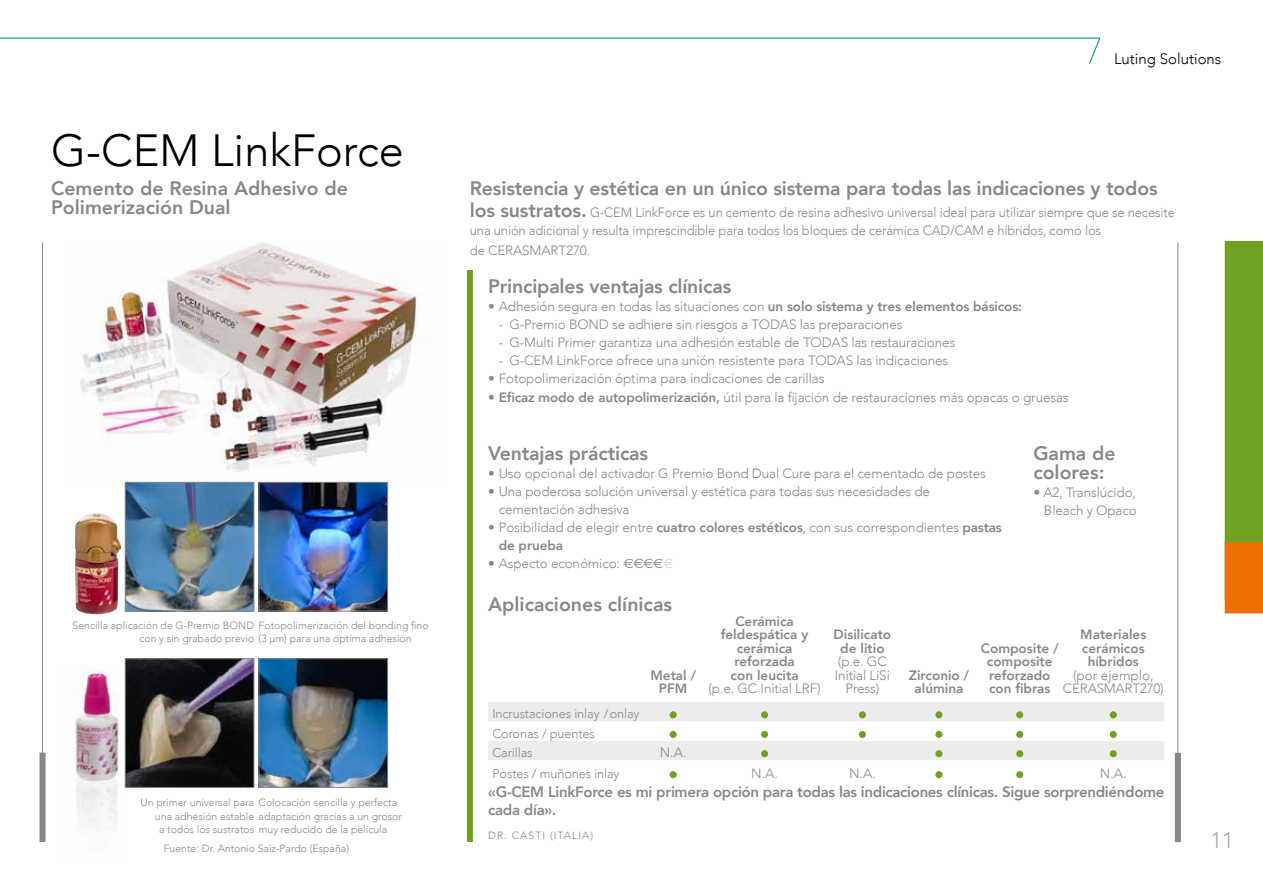
<style>
.page{position:relative;width:1263px;height:893px;background:#fff}
.page>*{position:absolute;margin:0;border:0;box-sizing:border-box;transform-origin:0 0}
.t1{font:300 45px "Avenir";color:#000}
.t2{font:300 22.5px "Avenir";color:#a7a9a9}
.t3{font:800 19.5px/19.5px "Avenir";letter-spacing:-.01em;color:#878988}
.t4{font:800 15px/18px "Avenir";letter-spacing:-.02em;color:#878988}
.t5{font:300 15px "Avenir";color:#000}
.t6{font:300 13.5px/18px "Avenir";letter-spacing:-.01em;color:#878988}
.t7{font:300 13.5px/18px "Avenir";letter-spacing:-.01em;color:#878988;scale:.96 1}
.t8{font:800 13.5px/13.5px "Avenir";color:#878988;text-align:center}
.t9{font:300 12.75px/19.5px "Avenir";letter-spacing:-.01em;color:#878988}
.t10{font:300 10.5px/13.5px "Avenir";color:#878988}
.t11{font:300 10.5px "Avenir";letter-spacing:.1em;color:#878988}
.s1{font-weight:800;font-size:19.5px}
.s2{font-weight:800}
.s3{font-family:"Euro Sans Std";font-weight:400}
.s4{font-family:"Euro Sans Std";font-weight:400;color:#d8dada}
</style>
<div class="page">
<svg style="left:1225px;top:241px;width:38px;height:372px;background:#88971c"></svg>
<div style="left:467px;top:270px;width:6px;height:572px;background:#71a123"></div>
<img style="left:127px;top:484px;width:125px;height:125px">
<div style="left:125px;top:482px;width:129px;height:129px;border:1px solid #878988"></div>
<img style="left:127px;top:660px;width:125px;height:126px">
<div style="left:125px;top:658px;width:129px;height:130px;border:1px solid #878988"></div>
<img style="left:261px;top:484px;width:125px;height:125px">
<div style="left:259px;top:482px;width:129px;height:129px;border:1px solid #878988"></div>
<img style="left:261px;top:660px;width:125px;height:126px">
<div style="left:259px;top:658px;width:129px;height:130px;border:1px solid #878988"></div>
<img style="left:74px;top:668px;width:49px;height:157px">
<img style="left:80px;top:241px;width:339px;height:231px">
<img style="left:75px;top:513px;width:46px;height:101px">
<hr style="left:1177px;top:242px;width:1px;height:518px;background:#878988">
<div style="left:1175px;top:753px;width:6px;height:89px;background:#878988"></div>
<hr style="left:42px;top:242px;width:1px;height:519px;background:#878988">
<div style="left:40px;top:753px;width:6px;height:89px;background:#878988"></div>
<svg style="left:488px;top:702px;width:676px;height:58px"></svg>
<div style="left:670px;top:711px;width:7px;height:7px;background:#71a123;border-radius:50%"></div>
<div style="left:761px;top:711px;width:7px;height:7px;background:#71a123;border-radius:50%"></div>
<div style="left:859px;top:711px;width:7px;height:7px;background:#71a123;border-radius:50%"></div>
<div style="left:935px;top:711px;width:7px;height:7px;background:#71a123;border-radius:50%"></div>
<div style="left:1016px;top:711px;width:7px;height:7px;background:#71a123;border-radius:50%"></div>
<div style="left:1110px;top:711px;width:7px;height:7px;background:#71a123;border-radius:50%"></div>
<div style="left:670px;top:731px;width:7px;height:7px;background:#71a123;border-radius:50%"></div>
<div style="left:761px;top:731px;width:7px;height:7px;background:#71a123;border-radius:50%"></div>
<div style="left:859px;top:731px;width:7px;height:7px;background:#71a123;border-radius:50%"></div>
<div style="left:935px;top:731px;width:7px;height:7px;background:#71a123;border-radius:50%"></div>
<div style="left:1016px;top:731px;width:7px;height:7px;background:#71a123;border-radius:50%"></div>
<div style="left:1110px;top:731px;width:7px;height:7px;background:#71a123;border-radius:50%"></div>
<div style="left:761px;top:750px;width:7px;height:7px;background:#71a123;border-radius:50%"></div>
<div style="left:935px;top:750px;width:7px;height:7px;background:#71a123;border-radius:50%"></div>
<div style="left:1016px;top:750px;width:7px;height:7px;background:#71a123;border-radius:50%"></div>
<div style="left:1110px;top:750px;width:7px;height:7px;background:#71a123;border-radius:50%"></div>
<div style="left:670px;top:771px;width:7px;height:7px;background:#71a123;border-radius:50%"></div>
<div style="left:935px;top:771px;width:7px;height:7px;background:#71a123;border-radius:50%"></div>
<div style="left:1016px;top:771px;width:7px;height:7px;background:#71a123;border-radius:50%"></div>
<svg style="left:0;top:37px;width:1101px;height:27px"></svg>
<h1 class="t1" style="left:51px;top:124px;width:354px">G-CEM LinkForce</h1>
<p class="t5" style="left:1114px;top:50px;width:109px">Luting Solutions</p>
<h3 class="t3" style="left:51px;top:178px;width:298px">Cemento de Resina Adhesivo de<br>Polimerización Dual</h3>
<h3 class="t3" style="left:470px;top:178px;width:689px">Resistencia y estética en un único sistema para todas las indicaciones y todos</h3>
<p class="t7" style="left:470px;top:204px;width:736px"><span class="s1">los sustratos.</span> G-CEM LinkForce es un cemento de resina adhesivo universal ideal para utilizar siempre que se necesite una unión adicional y resulta imprescindible para todos los bloques de cerámica CAD/CAM e híbridos, como los</p>
<p class="t7" style="left:470px;top:241px;width:127px">de CERASMART270.</p>
<h3 class="t3" style="left:488px;top:276px;width:245px">Principales ventajas clínicas</h3>
<p class="t6" style="left:488px;top:297px;width:536px">• Adhesión segura en todas las situaciones con <span class="s2">un solo sistema y tres elementos básicos:</span></p>
<p class="t6" style="left:499px;top:315px;width:405px">- G-Premio BOND se adhiere sin riesgos a TODAS las preparaciones</p>
<p class="t6" style="left:499px;top:333px;width:458px">- G-Multi Primer garantiza una adhesión estable de TODAS las restauraciones</p>
<p class="t6" style="left:499px;top:351px;width:451px">- G-CEM LinkForce ofrece una unión resistente para TODAS las indicaciones</p>
<p class="t6" style="left:488px;top:369px;width:338px">• Fotopolimerización óptima para indicaciones de carillas</p>
<p class="t6" style="left:488px;top:389px;width:582px">• <span class="s2">Eficaz modo de autopolimerización,</span> útil para la fijación de restauraciones más opacas o gruesas</p>
<p class="t10" style="left:139px;top:618px;width:291px;text-indent:-67px">Sencilla aplicación de G-Premio BOND Fotopolimerización del bonding fino con y sin grabado previo (3 µm) para una óptima adhesión</p>
<p class="t10" style="left:141px;top:796px;width:258px">Un primer universal para Colocación sencilla y perfecta</p>
<p class="t10" style="left:155px;top:809px;width:248px">una adhesión estable adaptación gracias a un grosor</p>
<p class="t10" style="left:159px;top:823px;width:230px">a todos los sustratos muy reducido de la película</p>
<p class="t10" style="left:164px;top:842px;width:187px">Fuente: Dr. Antonio Saiz-Pardo (España)</p>
<h3 class="t3" style="left:488px;top:443px;width:161px">Ventajas prácticas</h3>
<p class="t6" style="left:488px;top:464px;width:499px">• Uso opcional del activador G Premio Bond Dual Cure para el cementado de postes</p>
<p class="t6" style="left:499px;top:482px;width:433px;text-indent:-11px">• Una poderosa solución universal y estética para todas sus necesidades de cementación adhesiva</p>
<p class="t6" style="left:499px;top:518px;width:505px;text-indent:-11px">• Posibilidad de elegir entre <span class="s2">cuatro colores estéticos</span>, con sus correspondientes <span class="s2">pastas de prueba</span></p>
<p class="t6" style="left:488px;top:554px;width:187px">• Aspecto económico: <span class="s3">€€€€</span><span class="s4">€</span></p>
<h3 class="t3" style="left:1033px;top:443px;width:84px">Gama de colores:</h3>
<p class="t6" style="left:1033px;top:483px;width:105px;text-align:right">• A2, Translúcido,<br>Bleach y Opaco</p>
<h3 class="t3" style="left:488px;top:594px;width:185px">Aplicaciones clínicas</h3>
<p class="t9" style="left:492px;top:704px;width:149px">Incrustaciones inlay /onlay<br>Coronas / puentes<br>Carillas</p>
<p class="t8" style="left:650px;top:668px;width:47px">Metal /<br>PFM</p>
<p class="t6" style="left:660px;top:744px;width:28px">N.A.</p>
<p class="t8" style="left:721px;top:614px;width:89px">Cerámica feldespática y cerámica reforzada<br>con leucita</p>
<p class="t6" style="left:708px;top:680px;width:114px">(p.e. GC Initial LRF)</p>
<p class="t8" style="left:834px;top:628px;width:59px">Disilicato de litio</p>
<p class="t6" style="left:835px;top:655px;width:57px;line-height:13.5px;text-align:center">(p.e. GC<br>Initial LiSi<br>Press)</p>
<p class="t8" style="left:909px;top:668px;width:62px">Zirconio / alúmina</p>
<p class="t8" style="left:1080px;top:628px;width:68px">Materiales cerámicos híbridos</p>
<p class="t6" style="left:1063px;top:668px;width:102px;line-height:13.5px;text-align:center">(por ejemplo,<br>CERASMART270)</p>
<p class="t8" style="left:981px;top:641px;width:79px">Composite / composite reforzado con fibras</p>
<p class="t9" style="left:492px;top:764px;width:129px">Postes / muñones inlay</p>
<p class="t6" style="left:751px;top:764px;width:28px">N.A.</p>
<p class="t6" style="left:849px;top:764px;width:28px">N.A.</p>
<p class="t6" style="left:1100px;top:764px;width:28px">N.A.</p>
<p class="t4" style="left:488px;top:783px;width:678px">«G-CEM LinkForce es mi primera opción para todas las indicaciones clínicas. Sigue sorprendiéndome cada día».</p>
<p class="t11" style="left:488px;top:830px;width:107px">DR. CASTI (ITALIA)</p>
<h2 class="t2" style="left:1210px;top:827px;width:25px">11</h2>
</div>
